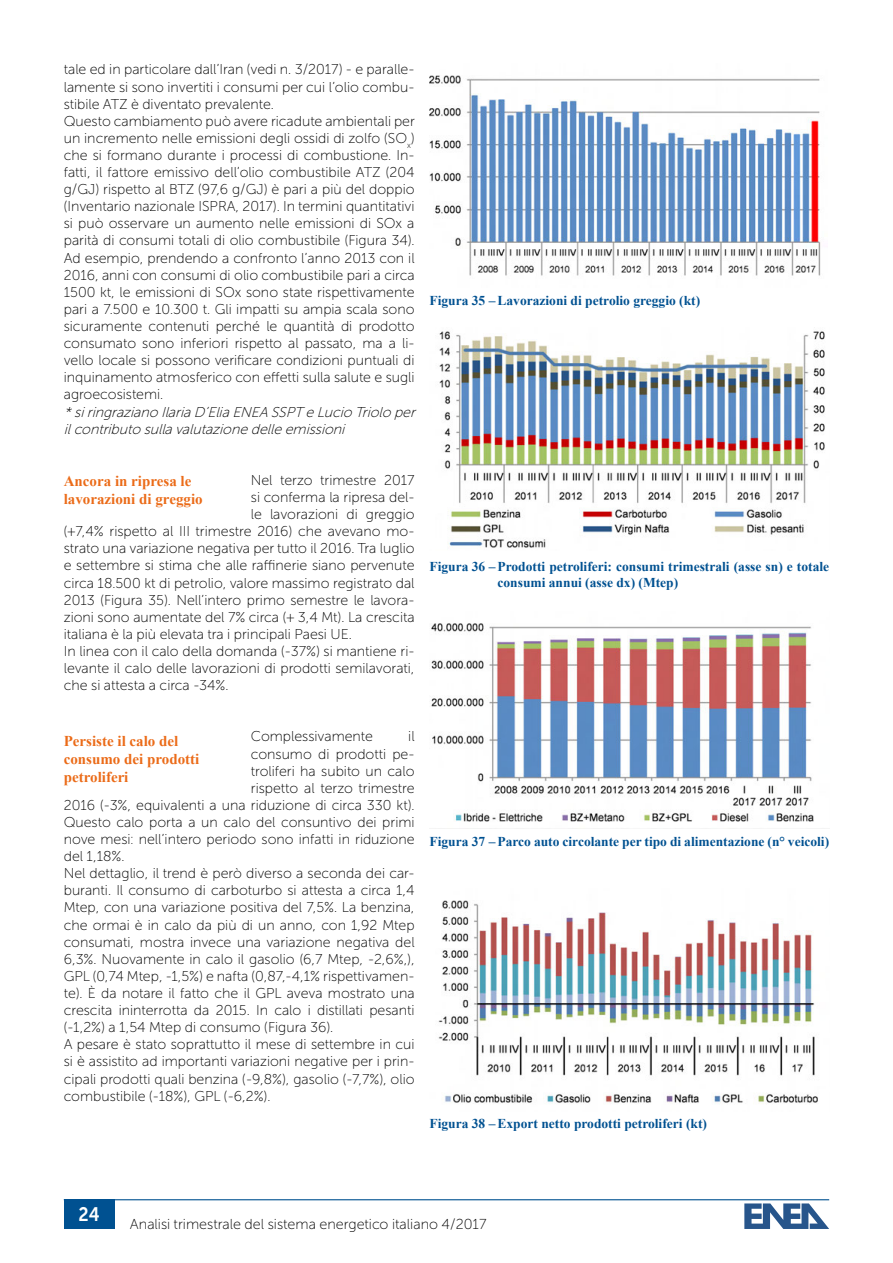
<style>
.page{position:relative;width:893px;height:1263px;background:#fff}
.page>*{position:absolute;margin:0;border:0;box-sizing:border-box;transform-origin:0 0}
.t1{font:19.5px "Museo Sans Cyrl 700";color:#fff;scale:.9 1}
.t2{font:700 15px/18px "Times New Roman";color:#eb6b18}
.t3{font:14.4px "Museo Sans Cyrl 100";color:#000}
.t4{font:14.25px/17.1px "Museo Sans Cyrl 100";color:#000}
.t5{font:italic 14.25px/17.1px "Museo Sans Cyrl 100";color:#000}
.t6{font:700 13.5px/16.2px "Times New Roman";color:#005191}
</style>
<div class="page">
<div style="left:64px;top:1199px;width:50px;height:30px;background:#005191"></div>
<hr style="left:64px;top:1199px;width:765px;height:1px;background:#005191">
<svg style="left:744px;top:1203px;width:85px;height:26px"></svg>
<img style="left:429px;top:75px;width:392px;height:201px">
<img style="left:439px;top:331px;width:386px;height:217px">
<img style="left:431px;top:623px;width:394px;height:206px">
<img style="left:438px;top:900px;width:380px;height:203px">
<p class="t4" style="left:64px;top:61px;width:353px">tale ed in particolare dall’Iran (vedi n. 3/2017) - e paralle&shy;lamente si sono invertiti i consumi per cui l’olio combu&shy;stibile ATZ è diventato prevalente.<br>Questo cambiamento può avere ricadute ambientali per un incremento nelle emissioni degli ossidi di zolfo (SO<sub>x</sub>) che si formano durante i processi di combustione. In&shy;fatti, il fattore emissivo dell’olio combustibile ATZ (204 g/GJ) rispetto al BTZ (97,6 g/GJ) è pari a più del doppio (Inventario nazionale ISPRA, 2017). In termini quantitativi si può osservare un aumento nelle emissioni di SOx a parità di consumi totali di olio combustibile (Figura 34).<br>Ad esempio, prendendo a confronto l’anno 2013 con il 2016, anni con consumi di olio combustibile pari a circa 1500 kt, le emissioni di SOx sono state rispettivamente pari a 7.500 e 10.300 t. Gli impatti su ampia scala sono sicuramente contenuti perché le quantità di prodotto consumato sono inferiori rispetto al passato, ma a li&shy;vello locale si possono verificare condizioni puntuali di inquinamento atmosferico con effetti sulla salute e sugli agroecosistemi.</p>
<p class="t5" style="left:64px;top:403px;width:357px">*siringraziano IlariaD’EliaENEASSPTe Lucio Triolo per ilcontributo sullavalutazione delle emissioni</p>
<p class="t6" style="left:429px;top:292px;width:272px">Figura 35 –Lavorazioni di petrolio greggio (kt)</p>
<p class="t4" style="left:251px;top:472px;width:165px">Nel terzo trimestre 2017</p>
<p class="t4" style="left:251px;top:489px;width:165px">si conferma la ripresa del-</p>
<p class="t4" style="left:251px;top:506px;width:165px">le lavorazioni di greggio</p>
<p class="t4" style="left:64px;top:523px;width:352px">(+7,4% rispetto al III trimestre 2016) che avevano mo-</p>
<p class="t4" style="left:64px;top:540px;width:352px">strato una variazione negativa per tutto il 2016. Tra luglio</p>
<p class="t4" style="left:64px;top:557px;width:352px">e settembre si stima che alle raffinerie siano pervenute</p>
<p class="t4" style="left:64px;top:574px;width:352px">circa 18.500 kt di petrolio, valore massimo registrato dal</p>
<p class="t4" style="left:64px;top:591px;width:352px">2013 (Figura 35). Nell’intero primo semestre le lavora-</p>
<p class="t4" style="left:64px;top:608px;width:352px">zioni sono aumentate del 7% circa (+ 3,4 Mt). La crescita</p>
<p class="t4" style="left:64px;top:626px;width:290px">italiana è la più elevata tra i principali Paesi UE.</p>
<p class="t4" style="left:64px;top:643px;width:352px">In linea con il calo della domanda (-37%) si mantiene ri-</p>
<p class="t4" style="left:64px;top:660px;width:352px">levante il calo delle lavorazioni di prodotti semilavorati,</p>
<p class="t4" style="left:64px;top:677px;width:166px">che si attesta a circa -34%.</p>
<p class="t2" style="left:64px;top:471px;width:140px">Ancora in ripresa le lavorazioni di greggio</p>
<p class="t6" style="left:497px;top:558px;width:333px;text-indent:-68px">Figura 36 –Prodotti petroliferi: consumi trimestrali (asse sn) e totale consumi annui (asse dx) (Mtep)</p>
<p class="t4" style="left:251px;top:728px;width:124px">Complessivamente</p>
<p class="t4" style="left:408px;top:728px;width:8px">il</p>
<p class="t4" style="left:251px;top:745px;width:165px">consumo di prodotti pe-</p>
<p class="t4" style="left:251px;top:762px;width:165px">troliferi ha subito un calo</p>
<p class="t4" style="left:251px;top:779px;width:165px">rispetto al terzo trimestre</p>
<p class="t4" style="left:64px;top:797px;width:352px">2016 (-3%, equivalenti a una riduzione di circa 330 kt).</p>
<p class="t4" style="left:64px;top:814px;width:352px">Questo calo porta a un calo del consuntivo dei primi</p>
<p class="t4" style="left:64px;top:831px;width:352px">nove mesi: nell’intero periodo sono infatti in riduzione</p>
<p class="t4" style="left:64px;top:848px;width:62px">del 1,18%.</p>
<p class="t4" style="left:64px;top:865px;width:352px">Nel dettaglio, il trend è però diverso a seconda dei car-</p>
<p class="t4" style="left:64px;top:882px;width:352px">buranti. Il consumo di carboturbo si attesta a circa 1,4</p>
<p class="t4" style="left:64px;top:899px;width:352px">Mtep, con una variazione positiva del 7,5%. La benzina,</p>
<p class="t4" style="left:64px;top:916px;width:352px">che ormai è in calo da più di un anno, con 1,92 Mtep</p>
<p class="t4" style="left:64px;top:933px;width:352px">consumati, mostra invece una variazione negativa del</p>
<p class="t4" style="left:64px;top:950px;width:352px">6,3%. Nuovamente in calo il gasolio (6,7 Mtep, -2,6%,),</p>
<p class="t4" style="left:64px;top:968px;width:352px">GPL (0,74 Mtep, -1,5%) e nafta (0,87,-4,1% rispettivamen-</p>
<p class="t4" style="left:64px;top:985px;width:352px">te). È da notare il fatto che il GPL aveva mostrato una</p>
<p class="t4" style="left:64px;top:1002px;width:352px">crescita ininterrotta da 2015. In calo i distillati pesanti</p>
<p class="t4" style="left:64px;top:1019px;width:271px">(-1,2%) a 1,54 Mtep di consumo (Figura 36).</p>
<p class="t4" style="left:64px;top:1036px;width:352px">A pesare è stato soprattutto il mese di settembre in cui</p>
<p class="t4" style="left:64px;top:1053px;width:352px">si è assistito ad importanti variazioni negative per i prin-</p>
<p class="t4" style="left:64px;top:1070px;width:352px">cipali prodotti quali benzina (-9,8%), gasolio (-7,7%), olio</p>
<p class="t4" style="left:64px;top:1087px;width:208px">combustibile (-18%), GPL (-6,2%).</p>
<p class="t2" style="left:64px;top:731px;width:137px">Persiste il calo del consumo dei prodotti petroliferi</p>
<p class="t6" style="left:429px;top:833px;width:401px">Figura 37 –Parco auto circolante per tipo di alimentazione (n° veicoli)</p>
<p class="t6" style="left:429px;top:1115px;width:279px">Figura 38 –Export netto prodotti petroliferi (kt)</p>
<h1 class="t1" style="left:79px;top:1204px;width:25px">24</h1>
<p class="t3" style="left:130px;top:1216px;width:358px">Analisi trimestrale del sistema energetico italiano 4/2017</p>
</div>
